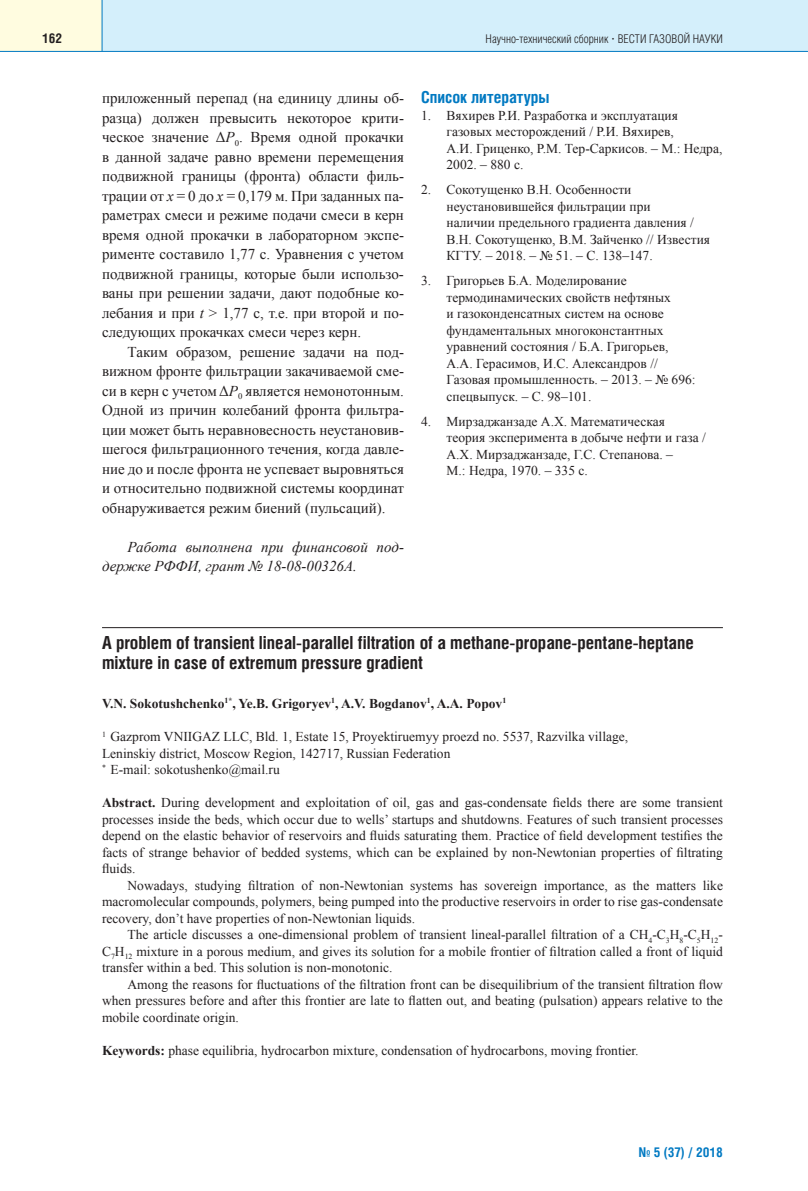
<style>
.page{position:relative;width:808px;height:1191px;background:#fff}
.page>*{position:absolute;margin:0;border:0;box-sizing:border-box;transform-origin:0 0}
.t1{font:700 18px/19.5px "Helios Cond";color:#231f20}
.t2{font:700 16.5px "Helios Cond";color:#0079c2}
.t3{font:15px/19.5px "Times New Roman";color:#231f20;text-align:justify}
.t4{font:italic 15px/19.5px "Times New Roman";color:#231f20}
.t5{font:13.5px/16.5px "Times New Roman";color:#231f20}
.t6{font:700 13.5px "Times New Roman";color:#231f20}
.t7{font:700 13.5px "Helios Cond";color:#0079c2}
.t8{font:700 13.5px "Helios Cond";color:#231f20}
.t9{font:300 12px "Helios Cond";color:#231f20}
.s1{font-family:"Times New Roman";font-weight:700}
.s2{font-style:italic}
.s3{font-weight:700}
</style>
<div class="page">
<div style="left:102px;top:0;width:706px;height:51px;background:#d4effb"></div>
<div style="left:0;top:0;width:102px;height:51px;background:#fffce0"></div>
<hr style="left:0;top:51px;width:808px;height:1px;background:#0079c2">
<hr style="left:102px;top:0;width:1px;height:51px;background:#0079c2">
<hr style="left:102px;top:627px;width:621px;height:1px;background:#231f20">
<p class="t8" style="left:43px;top:33px;width:21px">162</p>
<p class="t9" style="left:486px;top:34px;width:239px">Научно-технический сборник <span class="s1">·</span> ВЕСТИ ГАЗОВОЙ НАУКИ</p>
<p class="t3" style="left:102px;top:88px;width:303px">приложенный перепад (на единицу длины об&shy;разца) должен превысить некоторое крити&shy;ческое значение Δ<span class="s2">P</span><sub>0</sub>. Время одной прокачки в данной задаче равно времени перемещения подвижной границы (фронта) области филь&shy;трации от <span class="s2">x</span> = 0 до <span class="s2">x</span> = 0,179 м. При заданных па&shy;раметрах смеси и режиме подачи смеси в керн время одной прокачки в лабораторном экспе&shy;рименте составило 1,77 с. Уравнения с учетом подвижной границы, которые были использо&shy;ваны при решении задачи, дают подобные ко&shy;лебания и при <span class="s2">t</span> &gt; 1,77 с, т.е. при второй и по&shy;следующих прокачках смеси через керн.</p>
<p class="t3" style="left:102px;top:342px;width:303px;text-indent:26px">Таким образом, решение задачи на под&shy;вижном фронте фильтрации закачиваемой сме&shy;си в керн c учетомΔ<span class="s2">P</span><sub>0</sub> является немонотонным.<br>Одной из причин колебаний фронта фильтра&shy;ции может быть неравновесность неустановив&shy;шегося фильтрационного течения, когда давле&shy;ние до и после фронта не успевает выровняться и относительно подвижной системы координат обнаруживается режим биений (пульсаций).</p>
<p class="t4" style="left:102px;top:537px;width:303px;text-indent:26px">Работа выполнена при финансовой под&shy;держке РФФИ, грант № 18-08-00326A.</p>
<p class="t2" style="left:421px;top:91px;width:130px">Список литературы</p>
<p class="t5" style="left:446px;top:107px;width:277px;text-indent:-26px">1. Вяхирев Р.И. Разработка и эксплуатация газовых месторождений / Р.И. Вяхирев,<br>А.И. Гриценко, Р.М. Тер-Саркисов. – М.: Недра, 2002. – 880 с.</p>
<p class="t5" style="left:446px;top:181px;width:265px;text-indent:-26px">2. Сокотущенко В.Н. Особенности неустановившейся фильтрации при<br>наличии предельного градиента давления / В.Н. Сокотущенко, В.М. Зайченко // Известия КГТУ. – 2018. – № 51. – С. 138–147.</p>
<p class="t5" style="left:446px;top:272px;width:251px;text-indent:-26px">3. Григорьев Б.А. Моделирование термодинамических свойств нефтяных<br>и газоконденсатных систем на основе фундаментальных многоконстантных уравнений состояния / Б.А. Григорьев, А.А. Герасимов, И.С. Александров // Газовая промышленность. – 2013. – № 696: спецвыпуск. – С. 98–101.</p>
<p class="t5" style="left:446px;top:413px;width:261px;text-indent:-26px">4. Мирзаджанзаде А.Х. Математическая теория эксперимента в добыче нефти и газа / А.Х. Мирзаджанзаде, Г.С. Степанова. –<br>М.: Недра, 1970. – 335 с.</p>
<h1 class="t1" style="left:102px;top:634px;width:593px">A problem of transient lineal-parallel filtration of a methane-propane-pentane-heptane mixture in case of extremum pressure gradient</h1>
<p class="t6" style="left:102px;top:696px;width:406px">V.N. Sokotushchenko<sup>1*</sup>, Ye.B. Grigoryev<sup>1</sup>, A.V. Bogdanov<sup>1</sup>, A.A. Popov<sup>1</sup></p>
<p class="t5" style="left:102px;top:728px;width:528px"><sup>1</sup> Gazprom VNIIGAZ LLC, Bld. 1, Estate 15, Proyektiruemyy proezd no. 5537, Razvilka village,<br>Leninskiy district, Moscow Region, 142717, Russian Federation<br><sup>*</sup> E-mail: sokotushenko@mail.ru</p>
<p class="t5" style="left:102px;top:794px;width:622px;text-align:justify"><span class="s3">Abstract.</span> During development and exploitation of oil, gas and gas-condensate fields there are some transient processes inside the beds, which occur due to wells’ startups and shutdowns. Features of such transient processes depend on the elastic behavior of reservoirs and fluids saturating them. Practice of field development testifies the facts of strange behavior of bedded systems, which can be explained by non-Newtonian properties of filtrating fluids.</p>
<p class="t5" style="left:102px;top:877px;width:622px;text-align:justify;text-indent:26px">Nowadays, studying filtration of non-Newtonian systems has sovereign importance, as the matters like macromolecular compounds, polymers, being pumped into the productive reservoirs in order to rise gas-condensate recovery, don’t have properties of non-Newtonian liquids.</p>
<p class="t5" style="left:102px;top:926px;width:622px;text-align:justify;text-indent:26px">The article discusses a one-dimensional problem of transient lineal-parallel filtration of a СН<sub>4</sub>-С<sub>3</sub>Н<sub>8</sub>-С<sub>5</sub>Н<sub>12</sub>- С<sub>7</sub>Н<sub>12</sub> mixture in a porous medium, and gives its solution for a mobile frontier of filtration called a front of liquid transfer within a bed. This solution is non-monotonic.</p>
<p class="t5" style="left:102px;top:976px;width:622px;text-align:justify;text-indent:26px">Among the reasons for fluctuations of the filtration front can be disequilibrium of the transient filtration flow when pressures before and after this frontier are late to flatten out, and beating (pulsation) appears relative to the mobile coordinate origin.</p>
<p class="t5" style="left:102px;top:1042px;width:538px"><span class="s3">Keywords:</span> phase equilibria, hydrocarbon mixture, condensation of hydrocarbons, moving frontier.</p>
<p class="t7" style="left:639px;top:1147px;width:85px">№ 5 (37) / 2018</p>
</div>
